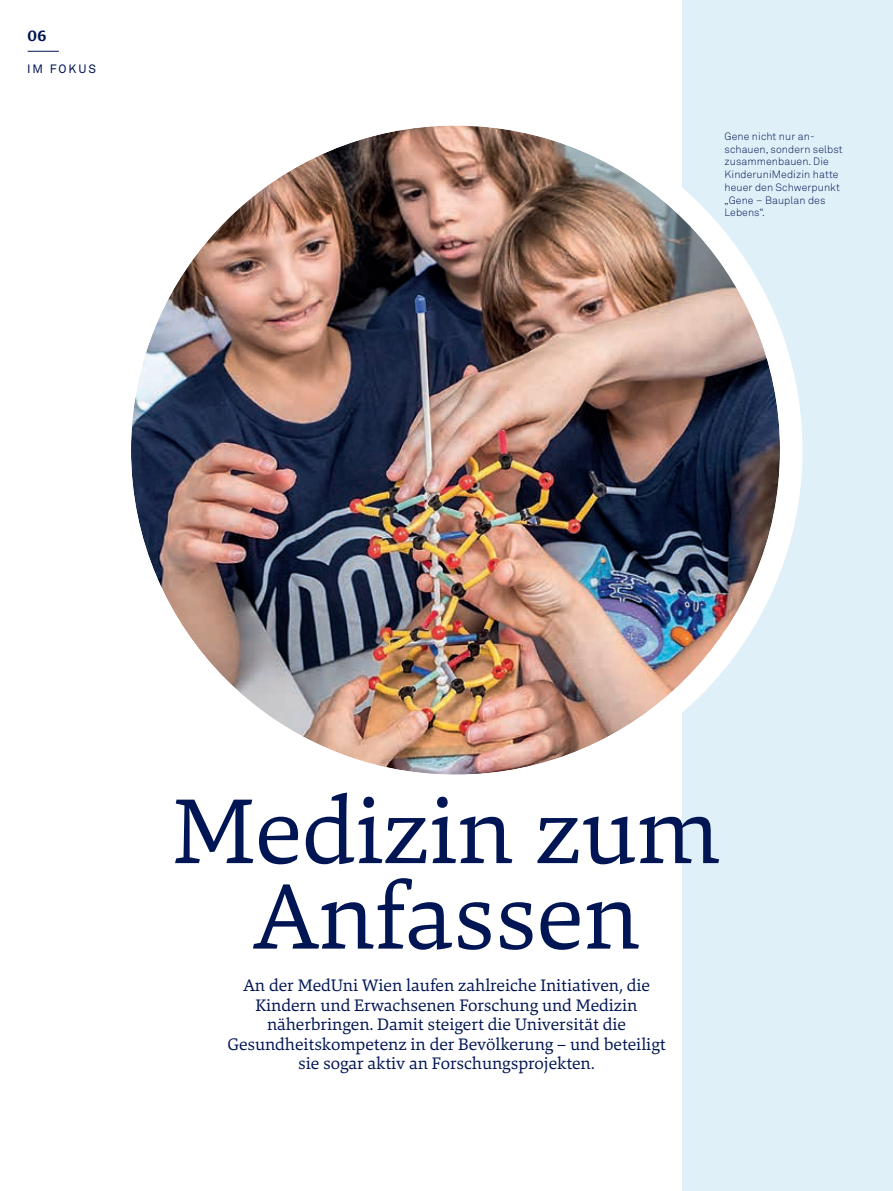
<style>
.page{position:relative;width:893px;height:1191px;background:#fff}
.page>*{position:absolute;margin:0;border:0;box-sizing:border-box;transform-origin:0 0}
.t1{font:95.25px/85.5px "Danton";color:#001554;text-align:center}
.t2{font:17.25px/19.5px "Danton";color:#001554;text-align:center}
.t3{font:700 16.5px "Danton";color:#001554}
.t4{font:12px "Akkurat Pro";letter-spacing:.16em;color:#001554}
.t5{font:300 10.5px/12.8px "Akkurat Pro";letter-spacing:.01em;color:#001554}
</style>
<div class="page">
<div style="left:682px;top:0;width:211px;height:1191px;background:#dff0f8"></div>
<img style="left:131px;top:125px;width:649px;height:649px;border-radius:324px">
<div style="left:108px;top:103px;width:694px;height:694px;border:22px solid #fff;border-radius:50%"></div>
<hr style="left:28px;top:51px;width:31px;height:1px;background:#001554">
<p class="t3" style="left:28px;top:25px;width:21px">06</p>
<p class="t4" style="left:27px;top:62px;width:70px">IM FOKUS</p>
<p class="t5" style="left:725px;top:130px;width:120px">Gene nicht nur an&shy;schauen, sondern selbst zusammenbauen. Die<br>KinderuniMedizin hatte heuer den Schwerpunkt „Gene – Bauplan des<br>Lebens“.</p>
<h1 class="t1" style="left:172px;top:787px;width:549px">Medizin zum<br>Anfassen</h1>
<p class="t2" style="left:227px;top:975px;width:440px">An der MedUni Wien laufen zahlreiche Initiativen, die Kindern und Erwachsenen Forschung und Medizin näherbringen. Damit steigert die Universität die Gesundheitskompetenz in der Bevölkerung – und beteiligt sie sogar aktiv an Forschungsprojekten.</p>
</div>
